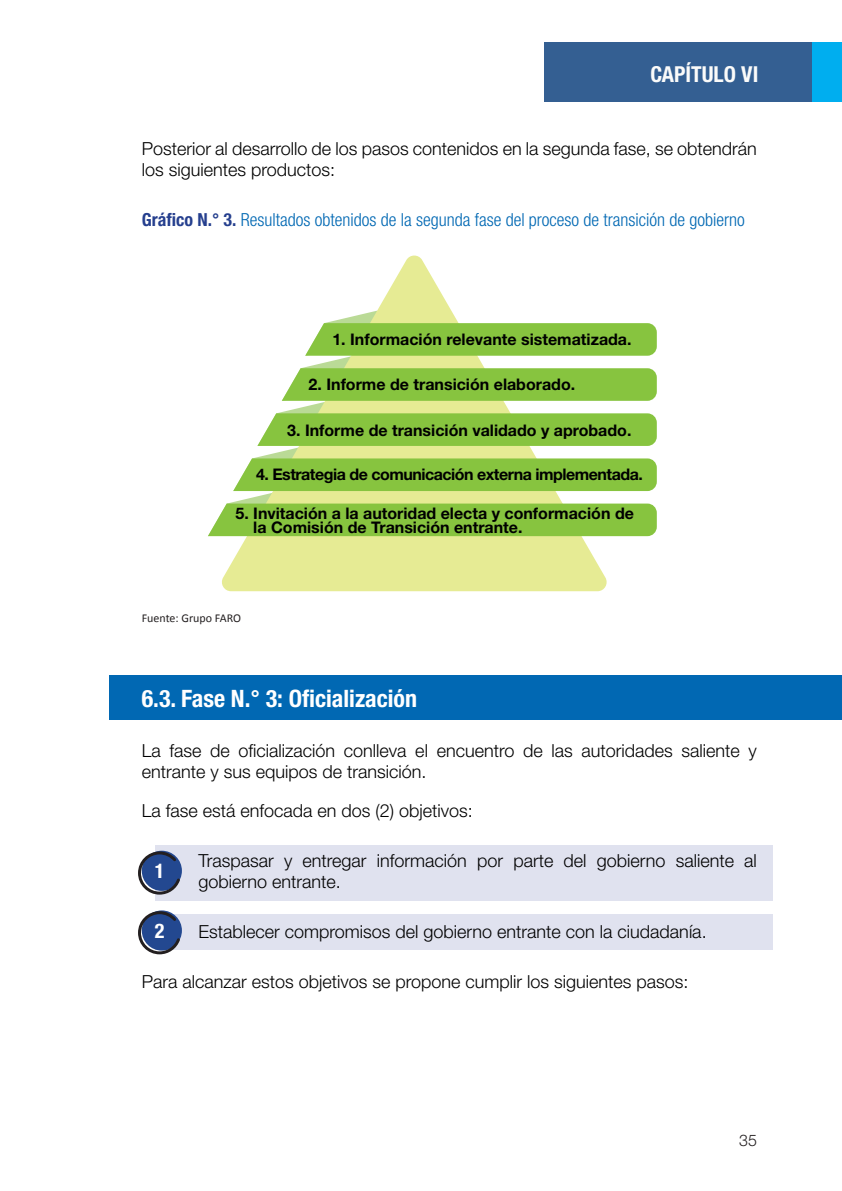
<style>
.page{position:relative;width:842px;height:1191px;background:#fff}
.page>*{position:absolute;margin:0;border:0;box-sizing:border-box;transform-origin:0 0}
.t1{font:700 condensed 24px "Helvetica Neue LT Std";color:#fff}
.t2{font:700 condensed 22px "Helvetica Neue LT Std";color:#fbfbfa}
.t3{font:700 condensed 20.2px "Helvetica Neue LT Std";color:#fff}
.t4{font:300 18px/21.6px "Helvetica Neue LT Std";color:#000}
.t5{font:300 condensed 18px "Helvetica Neue LT Std";color:#0168b3}
.t6{font:700 16px/14px "Helvetica Neue LT Std";color:#000}
.t7{font:700 16px "Helvetica Neue LT Std";letter-spacing:-.03em;color:#000}
.t8{font:300 16px "Helvetica Neue LT Std";color:#231f20}
.t9{font:12px "Calibri";color:#231f20}
.s1{font-weight:700;color:#253f8e}
</style>
<div class="page">
<div style="left:544px;top:42px;width:268px;height:60px;background:#345f92"></div>
<div style="left:812px;top:42px;width:30px;height:60px;background:#00aeef"></div>
<div style="left:109px;top:675px;width:733px;height:45px;background:#0168b3"></div>
<div style="left:155px;top:914px;width:617px;height:35px;background:#e0e2ef"></div>
<div style="left:155px;top:845px;width:617px;height:55px;background:#e0e2ef"></div>
<svg style="left:220px;top:255px;width:389px;height:336px;fill:#e6eb94"></svg>
<svg style="left:208px;top:310px;width:449px;height:226px"></svg>
<svg style="left:138px;top:850px;width:44px;height:45px"></svg>
<svg style="left:138px;top:910px;width:44px;height:45px"></svg>
<p class="t2" style="left:650px;top:61px;width:109px">CAPÍTULO VI</p>
<p class="t4" style="left:142px;top:137px;width:617px">Posterior al desarrollo de los pasos contenidos en la segunda fase, se obtendrán los siguientes productos:</p>
<p class="t5" style="left:142px;top:209px;width:605px"><span class="s1">Gráfico N.° 3.</span> Resultados obtenidos de la segunda fase del proceso de transición de gobierno</p>
<p class="t6" style="left:332px;top:332px;width:301px">1. Información relevante sistematizada.</p>
<p class="t6" style="left:309px;top:377px;width:268px">2. Informe de transición elaborado.</p>
<p class="t6" style="left:287px;top:423px;width:346px">3. Informe de transición validado y aprobado.</p>
<p class="t7" style="left:256px;top:465px;width:388px">4. Estrategia de comunicación externa implementada.</p>
<p class="t6" style="left:253px;top:506px;width:382px;text-indent:-18px">5. Invitación a la autoridad electa y conformación de la Comisión de Transición entrante.</p>
<p class="t9" style="left:142px;top:611px;width:101px">Fuente: Grupo FARO</p>
<h1 class="t1" style="left:142px;top:683px;width:277px">6.3. Fase N.° 3: Oficialización</h1>
<p class="t4" style="left:142px;top:739px;width:617px">La fase de oficialización conlleva el encuentro de las autoridades saliente y entrante y sus equipos de transición.</p>
<p class="t4" style="left:142px;top:799px;width:333px">La fase está enfocada en dos (2) objetivos:</p>
<p class="t4" style="left:198px;top:849px;width:560px">Traspasar y entregar información por parte del gobierno saliente al gobierno entrante.</p>
<p class="t4" style="left:198px;top:920px;width:510px">Establecer compromisos del gobierno entrante con la ciudadanía.</p>
<p class="t4" style="left:142px;top:970px;width:548px">Para alcanzar estos objetivos se propone cumplir los siguientes pasos:</p>
<p class="t3" style="left:155px;top:858px;width:11px">1</p>
<p class="t3" style="left:155px;top:918px;width:11px">2</p>
<p class="t8" style="left:739px;top:1130px;width:19px">35</p>
</div>
